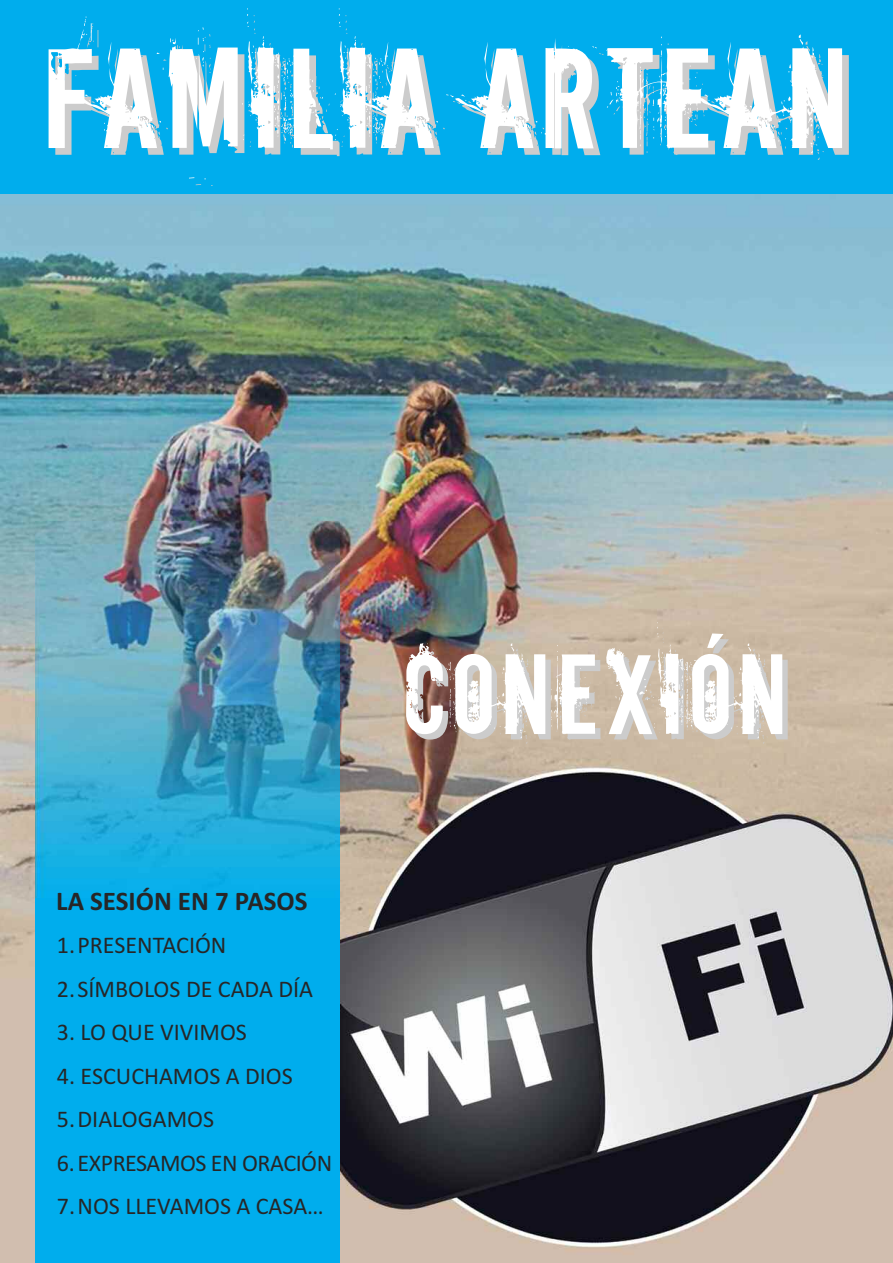
<style>
.page{position:relative;width:893px;height:1263px;background:#fff}
.page>*{position:absolute;margin:0;border:0;box-sizing:border-box;transform-origin:0 0}
.t1{font:135px "Downcome";letter-spacing:.05em;color:#fff}
.t2{font:108px "Downcome";letter-spacing:.05em;color:#fff}
.t3{font:700 27px "Calibri";color:#272627}
.t4{font:24px/43.5px "Calibri";color:#272627}
</style>
<div class="page">
<img style="left:0;top:194px;width:893px;height:1069px">
<div style="left:35px;top:898px;width:304px;height:365px;background:#00aded"></div>
<div style="left:0;top:0;width:893px;height:194px;background:#00aded"></div>
<img style="left:35px;top:522px;width:304px;height:376px">
<h1 class="t1" style="left:42px;top:22px;width:809px">FAMILIA ARTEAN</h1>
<p class="t3" style="left:56px;top:885px;width:253px">LA SESIÓN EN 7 PASOS</p>
<p class="t4" style="left:57px;top:923px;width:258px">1.PRESENTACIÓN<br>2.SÍMBOLOS DE CADA DÍA</p>
<p class="t4" style="left:57px;top:1010px;width:191px">3. LO QUE VIVIMOS</p>
<p class="t4" style="left:57px;top:1054px;width:277px">4. ESCUCHAMOS A DIOS<br>5.DIALOGAMOS<br>6.EXPRESAMOS EN ORACIÓN<br>7.NOS LLEVAMOS A CASA…</p>
<h2 class="t2" style="left:402px;top:634px;width:387px">CONEXIÓN</h2>
</div>
